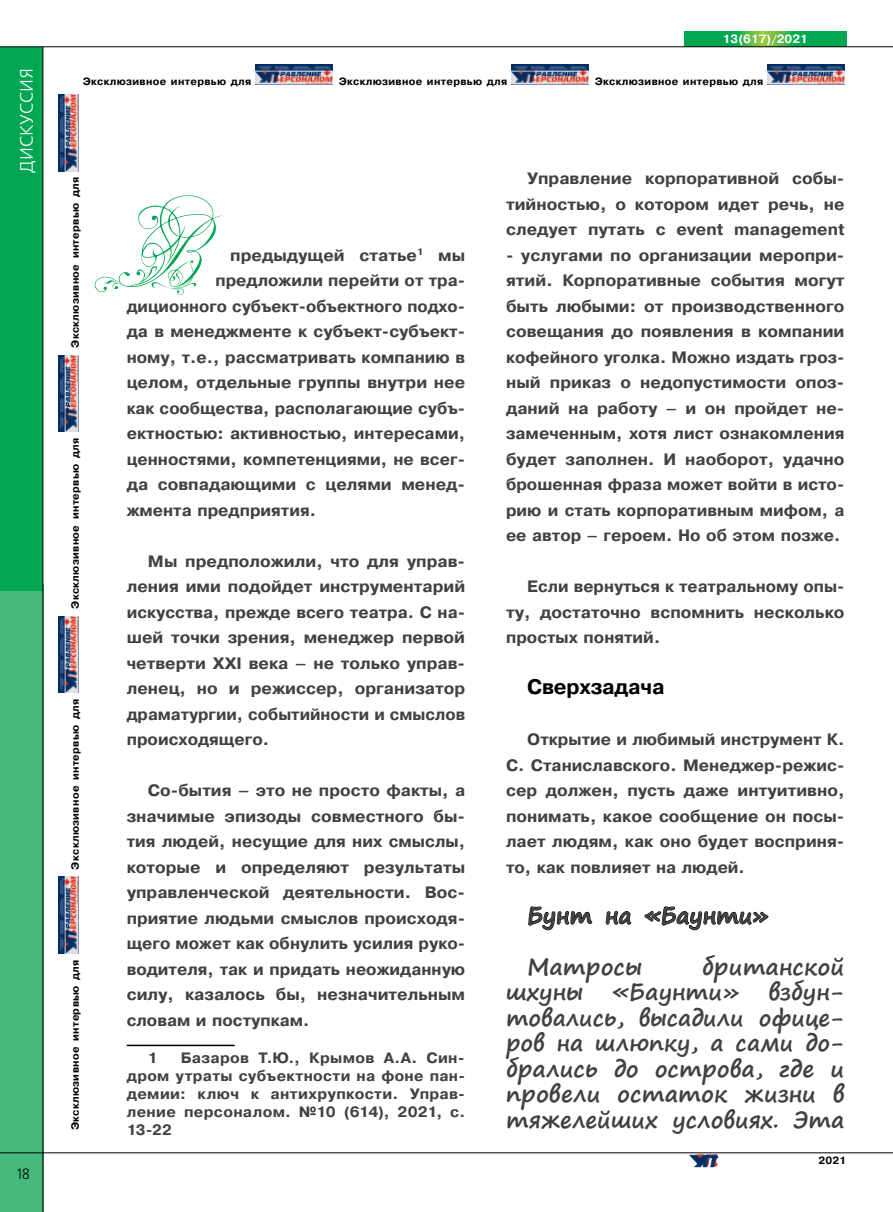
<style>
.page{position:relative;width:893px;height:1212px;background:#fff}
.page>*{position:absolute;margin:0;border:0;box-sizing:border-box;transform-origin:0 0}
.t1{font:500 90px "Venski Sad Two";color:#00a651}
.t2{font:700 22.5px/25.5px "Segoe Print";color:#414042;text-align:justify}
.t3{font:700 21px "Pragmatica";letter-spacing:-.01em;color:#000}
.t4{font:18px "Free Set C";color:#fff}
.t5{font:700 16.5px/25.5px "Pragmatica";color:#414042;text-align:justify}
.t6{font:700 15px/18px "Pragmatica C";letter-spacing:.02em;color:#414042;text-align:justify}
.t7{font:15px "Free Set C";color:#000;scale:.9 1}
.t8{font:700 12px "Pragmatica";color:#fff}
.t9{font:700 10.5px "Pragmatica";letter-spacing:.03em;color:#000}
</style>
<div class="page">
<div style="left:0;top:584px;width:43px;height:628px;background:#45b97c"></div>
<div style="left:0;top:47px;width:43px;height:543px;background:#00a651"></div>
<svg style="left:685px;top:31px;width:161px;height:15px;background:#20ae4c"></svg>
<hr style="left:43px;top:47px;width:1px;height:1165px;background:#000">
<hr style="left:0;top:46px;width:893px;height:1px;background:#000">
<hr style="left:0;top:1152px;width:893px;height:1px;background:#000">
<img style="left:256px;top:65px;width:76px;height:20px">
<img style="left:512px;top:65px;width:76px;height:20px">
<img style="left:768px;top:65px;width:76px;height:20px">
<img style="left:59px;top:877px;width:20px;height:77px">
<img style="left:59px;top:616px;width:20px;height:77px">
<img style="left:59px;top:355px;width:20px;height:77px">
<img style="left:59px;top:94px;width:20px;height:77px">
<img style="left:689px;top:1154px;width:30px;height:13px">
<svg style="left:528px;top:906px;width:65px;height:24px"></svg>
<svg style="left:605px;top:911px;width:27px;height:14px"></svg>
<svg style="left:644px;top:906px;width:125px;height:24px"></svg>
<hr style="left:127px;top:1045px;width:108px;height:1px;background:#000">
<p class="t4" style="left:17px;top:173px;width:106px;rotate:-90deg">дискуссия</p>
<p class="t7" style="left:17px;top:1165px;width:16px">18</p>
<p class="t8" style="left:723px;top:31px;width:87px">13(617)/2021</p>
<p class="t9" style="left:83px;top:74px;width:170px">Эксклюзивное интервью для</p>
<p class="t9" style="left:339px;top:74px;width:170px">Эксклюзивное интервью для</p>
<p class="t9" style="left:595px;top:74px;width:170px">Эксклюзивное интервью для</p>
<p class="t9" style="left:68px;top:348px;width:172px;rotate:-90deg">Эксклюзивное интервью для</p>
<p class="t9" style="left:68px;top:609px;width:172px;rotate:-90deg">Эксклюзивное интервью для</p>
<p class="t9" style="left:68px;top:869px;width:172px;rotate:-90deg">Эксклюзивное интервью для</p>
<p class="t9" style="left:68px;top:1130px;width:172px;rotate:-90deg">Эксклюзивное интервью для</p>
<h1 class="t1" style="left:94px;top:202px;width:110px">В</h1>
<p class="t5" style="left:230px;top:242px;width:236px">предыдущей статье<sup>1</sup> мы</p>
<p class="t5" style="left:215px;top:268px;width:251px">предложили перейти от тра-</p>
<p class="t5" style="left:127px;top:293px;width:340px">диционного субъект-объектного подхо-</p>
<p class="t5" style="left:127px;top:319px;width:340px">да в менеджменте к субъект-субъект-</p>
<p class="t5" style="left:127px;top:344px;width:340px">ному, т.е., рассматривать компанию в</p>
<p class="t5" style="left:127px;top:370px;width:340px">целом, отдельные группы внутри нее</p>
<p class="t5" style="left:127px;top:395px;width:340px">как сообщества, располагающие субъ-</p>
<p class="t5" style="left:127px;top:421px;width:340px">ектностью: активностью, интересами,</p>
<p class="t5" style="left:127px;top:446px;width:340px">ценностями, компетенциями, не всег-</p>
<p class="t5" style="left:127px;top:472px;width:340px">да совпадающими с целями менед-</p>
<p class="t5" style="left:127px;top:497px;width:191px">жмента предприятия.</p>
<p class="t5" style="left:127px;top:548px;width:340px;text-indent:21px">Мы предположили, что для управ&shy;ления ими подойдет инструментарий искусства, прежде всего театра. С на&shy;шей точки зрения, менеджер первой четверти XXI века – не только управ&shy;ленец, но и режиссер, организатор драматургии, событийности и смыслов происходящего.</p>
<p class="t5" style="left:127px;top:778px;width:340px;text-indent:21px">Со-бытия – это не просто факты, а значимые эпизоды совместного бы&shy;тия людей, несущие для них смыслы, которые и определяют результаты управленческой деятельности. Вос&shy;приятие людьми смыслов происходя&shy;щего может как обнулить усилия руко&shy;водителя, так и придать неожиданную силу, казалось бы, незначительным словам и поступкам.</p>
<p class="t6" style="left:148px;top:1049px;width:12px">1</p>
<p class="t6" style="left:127px;top:1049px;width:340px;text-indent:54px">Базаров Т.Ю., Крымов А.А. Син&shy;дром утраты субъектности на фоне пан&shy;демии: ключ к антихрупкости. Управ&shy;ление персоналом. №10 (614), 2021, с.<br>13-22</p>
<p class="t5" style="left:506px;top:166px;width:340px;text-indent:21px">Управление корпоративной собы&shy;тийностью, о котором идет речь, не следует путать с event management</p>
<p class="t5" style="left:506px;top:242px;width:340px">- услугами по организации меропри&shy;ятий. Корпоративные события могут быть любыми: от производственного совещания до появления в компании кофейного уголка. Можно издать гроз&shy;ный приказ о недопустимости опоз&shy;даний на работу – и он пройдет не&shy;замеченным, хотя лист ознакомления будет заполнен. И наоборот, удачно брошенная фраза может войти в исто&shy;рию и стать корпоративным мифом, а ее автор – героем. Но об этом позже.</p>
<p class="t5" style="left:506px;top:574px;width:340px;text-indent:21px">Если вернуться к театральному опы&shy;ту, достаточно вспомнить несколько простых понятий.</p>
<p class="t3" style="left:527px;top:673px;width:139px">Сверхзадача</p>
<p class="t5" style="left:506px;top:727px;width:340px;text-indent:21px">Открытие и любимый инструмент К.<br>С. Станиславского. Менеджер-режис&shy;сер должен, пусть даже интуитивно, понимать, какое сообщение он посы&shy;лает людям, как оно будет восприня&shy;то, как повлияет на людей.</p>
<h2 class="t2" style="left:527px;top:902px;width:242px">Бунт на «Баунти»</h2>
<h2 class="t2" style="left:527px;top:953px;width:116px">Матросы</h2>
<h2 class="t2" style="left:702px;top:953px;width:144px">британской</h2>
<h2 class="t2" style="left:506px;top:979px;width:79px">шхуны</h2>
<h2 class="t2" style="left:613px;top:979px;width:128px">«Баунти»</h2>
<h2 class="t2" style="left:506px;top:979px;width:340px;text-indent:263px">взбун&shy;товались, высадили офице&shy;ров на шлюпку, а сами до&shy;брались до острова, где и провели остаток жизни в тяжелейших условиях. Эта</h2>
<p class="t9" style="left:818px;top:1154px;width:29px">2021</p>
</div>
